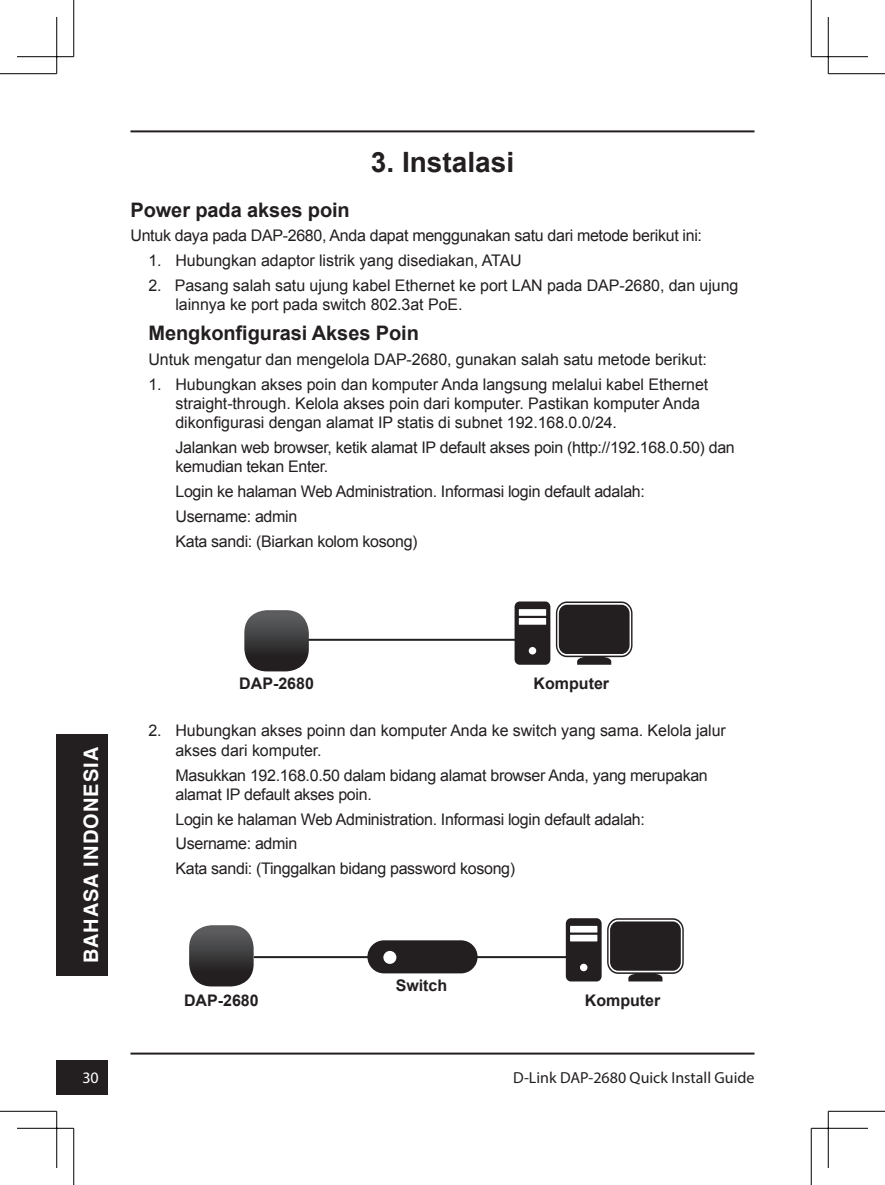
<style>
.page{position:relative;width:885px;height:1185px;background:#fff}
.page>*{position:absolute;margin:0;border:0;box-sizing:border-box;transform-origin:0 0}
.t1{font:700 28px "Arial";color:#231f20}
.t2{font:700 20px "Arial";letter-spacing:-.005em;color:#231f20}
.t3{font:700 20px "Helvetica";letter-spacing:.05em;color:#fff}
.t4{font:16px/19.2px "Arial";letter-spacing:-.005em;color:#231f20}
.t5{font:700 16px "Arial";color:#231f20}
.t6{font:16px "Myriad Pro";color:#231f20}
.t7{font:16px "Myriad Pro";color:#fff}
</style>
<div class="page">
<div style="left:57px;top:1060px;width:51px;height:34px;background:#231f20"></div>
<div style="left:57px;top:734px;width:51px;height:242px;background:#231f20"></div>
<svg style="left:556px;top:601px;width:76px;height:64px;background:#494647"></svg>
<svg style="left:514px;top:601px;width:36px;height:64px"></svg>
<hr style="left:304px;top:639px;width:213px;height:2px;background:#231f20">
<svg style="left:367px;top:940px;width:110px;height:33px;background:#3a3738"></svg>
<svg style="left:607px;top:918px;width:76px;height:63px;background:#484445"></svg>
<svg style="left:565px;top:918px;width:36px;height:63px"></svg>
<hr style="left:473px;top:956px;width:103px;height:2px;background:#231f20">
<hr style="left:254px;top:956px;width:119px;height:2px;background:#231f20">
<svg style="left:189px;top:925px;width:64px;height:61px;background:#4f4e4f"></svg>
<svg style="left:244px;top:610px;width:65px;height:61px;background:#515051"></svg>
<hr style="left:130px;top:130px;width:624px;height:2px;background:#231f20">
<hr style="left:130px;top:1052px;width:624px;height:2px;background:#231f20">
<hr style="left:0;top:73px;width:57px;height:1px;background:#000">
<hr style="left:828px;top:73px;width:56px;height:1px;background:#000">
<hr style="left:0;top:1111px;width:57px;height:1px;background:#000">
<hr style="left:828px;top:1111px;width:56px;height:1px;background:#000">
<hr style="left:73px;top:0;width:1px;height:57px;background:#000">
<hr style="left:73px;top:1128px;width:1px;height:57px;background:#000">
<hr style="left:810px;top:0;width:1px;height:57px;background:#000">
<hr style="left:810px;top:1128px;width:1px;height:57px;background:#000">
<hr style="left:17px;top:56px;width:57px;height:1px;background:#000">
<hr style="left:811px;top:56px;width:56px;height:1px;background:#000">
<hr style="left:17px;top:1128px;width:57px;height:1px;background:#000">
<hr style="left:811px;top:1128px;width:56px;height:1px;background:#000">
<hr style="left:56px;top:17px;width:1px;height:57px;background:#000">
<hr style="left:56px;top:1111px;width:1px;height:57px;background:#000">
<hr style="left:827px;top:17px;width:1px;height:57px;background:#000">
<hr style="left:827px;top:1111px;width:1px;height:57px;background:#000">
<h1 class="t1" style="left:371px;top:144px;width:145px">3. Instalasi</h1>
<p class="t2" style="left:130px;top:196px;width:221px">Power pada akses poin</p>
<p class="t4" style="left:130px;top:226px;width:573px">Untuk daya pada DAP-2680, Anda dapat menggunakan satu dari metode berikut ini:</p>
<p class="t4" style="left:148px;top:251px;width:375px">1. Hubungkan adaptor listrik yang disediakan, ATAU</p>
<p class="t4" style="left:175px;top:276px;width:564px;text-indent:-27px">2. Pasang salah satu ujung kabel Ethernet ke port LAN pada DAP-2680, dan ujung lainnya ke port pada switch 802.3at PoE.</p>
<p class="t2" style="left:148px;top:320px;width:272px">Mengkonfigurasi Akses Poin</p>
<p class="t4" style="left:148px;top:350px;width:560px">Untuk mengatur dan mengelola DAP-2680, gunakan salah satu metode berikut:</p>
<p class="t4" style="left:175px;top:375px;width:534px;text-indent:-27px">1. Hubungkan akses poin dan komputer Anda langsung melalui kabel Ethernet straight-through. Kelola akses poin dari komputer. Pastikan komputer Anda dikonfigurasi dengan alamat IP statis di subnet 192.168.0.0/24.</p>
<p class="t4" style="left:175px;top:438px;width:560px">Jalankan web browser, ketik alamat IP default akses poin (http://192.168.0.50) dan kemudian tekan Enter.</p>
<p class="t4" style="left:175px;top:479px;width:471px;line-height:24.8px">Login ke halaman Web Administration. Informasi login default adalah:<br>Username: admin<br>Kata sandi: (Biarkan kolom kosong)</p>
<p class="t3" style="left:79px;top:963px;width:218px;rotate:-90deg">BAHASA INDONESIA</p>
<p class="t7" style="left:82px;top:1067px;width:18px">30</p>
<p class="t5" style="left:239px;top:673px;width:76px">DAP-2680</p>
<p class="t5" style="left:533px;top:673px;width:77px">Komputer</p>
<p class="t4" style="left:175px;top:721px;width:552px;text-indent:-27px">2. Hubungkan akses poinn dan komputer Anda ke switch yang sama. Kelola jalur akses dari komputer.</p>
<p class="t4" style="left:175px;top:765px;width:533px">Masukkan 192.168.0.50 dalam bidang alamat browser Anda, yang merupakan alamat IP default akses poin.</p>
<p class="t4" style="left:175px;top:807px;width:471px;line-height:24.8px">Login ke halaman Web Administration. Informasi login default adalah:<br>Username: admin<br>Kata sandi: (Tinggalkan bidang password kosong)</p>
<p class="t5" style="left:395px;top:975px;width:53px">Switch</p>
<p class="t5" style="left:184px;top:990px;width:76px">DAP-2680</p>
<p class="t5" style="left:584px;top:990px;width:77px">Komputer</p>
<p class="t6" style="left:513px;top:1068px;width:243px">D-Link DAP-2680 Quick Install Guide</p>
</div>
